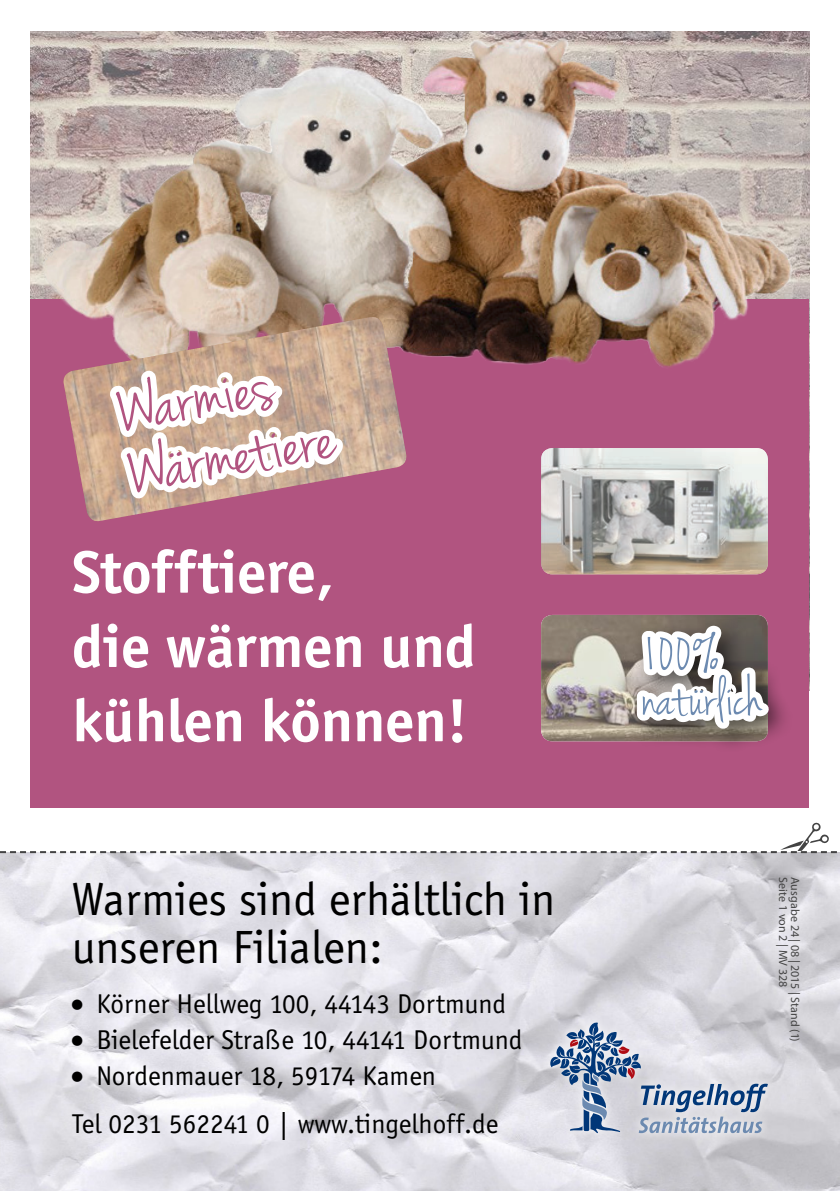
<style>
.page{position:relative;width:840px;height:1191px;background:#fff}
.page>*{position:absolute;margin:0;border:0;box-sizing:border-box;transform-origin:0 0}
.t1{font:78px "Jenna Sue";color:#b15480}
.t2{font:700 61.8px/74.2px "Officina Sans";color:#fff}
.t3{font:57.2px "Jenna Sue";color:#6c8ab0}
.t4{font:48px "Officina Sans";color:#000}
.t5{font:28px/36px "Officina Sans";color:#000}
.Feiertag_Legende{font:12px "Myriad Pro";letter-spacing:.015em;color:#434343}
</style>
<div class="page">
<img style="left:0;top:853px;width:839px;height:338px">
<div style="left:31px;top:299px;width:777px;height:509px;background:#b15480"></div>
<img style="left:31px;top:32px;width:777px;height:333px">
<svg style="left:62px;top:315px;width:346px;height:207px"></svg>
<img style="left:541px;top:615px;width:85px;height:126px">
<svg style="left:626px;top:299px;width:165px;height:447px"></svg>
<svg style="left:0;top:822px;width:839px;height:31px"></svg>
<svg style="left:540px;top:1013px;width:236px;height:129px;background:#d6d5db"></svg>
<svg style="left:550px;top:1020px;width:217px;height:113px;background:#b7bfcf"></svg>
<img style="left:541px;top:448px;width:226px;height:126px">
<svg style="left:72px;top:999px;width:10px;height:11px"></svg>
<svg style="left:72px;top:1035px;width:10px;height:11px"></svg>
<svg style="left:72px;top:1071px;width:10px;height:11px"></svg>
<svg style="left:99px;top:228px;width:253px;height:294px;background:#ccb1a6"></svg>
<p class="t1" style="left:110px;top:364px;width:158px;rotate:-10deg">Warmies</p>
<p class="t1" style="left:121px;top:426px;width:209px;rotate:-10deg">Warmetiere</p>
<p class="t2" style="left:72px;top:534px;width:263px">Stofftiere,</p>
<p class="t2" style="left:72px;top:609px;width:405px">die wärmen und kühlen können!</p>
<p class="t3" style="left:641px;top:621px;width:80px">100%</p>
<p class="t3" style="left:641px;top:665px;width:122px">naturlich</p>
<p class="t3" style="left:693px;top:643px;width:12px">..</p>
<p class="t4" style="left:72px;top:872px;width:484px">Warmies sind erhältlich in</p>
<p class="t4" style="left:72px;top:920px;width:312px">unseren Filialen:</p>
<p class="t5" style="left:96px;top:986px;width:427px">Körner Hellweg 100, 44143 Dortmund<br>Bielefelder Straße 10, 44141 Dortmund</p>
<p class="t5" style="left:96px;top:1058px;width:341px">Nordenmauer 18, 59174 Kamen</p>
<p class="t5" style="left:72px;top:1106px;width:427px">Tel 0231 562241 0 | www.tingelhoff.de</p>
<p class="Feiertag_Legende" style="left:802px;top:876px;width:166px;rotate:90deg">Ausgabe 24 | 08 | 2015 | Stand (1)</p>
<p class="Feiertag_Legende" style="left:790px;top:876px;width:112px;rotate:90deg">Seite 1 von 2 | MV 328</p>
</div>
